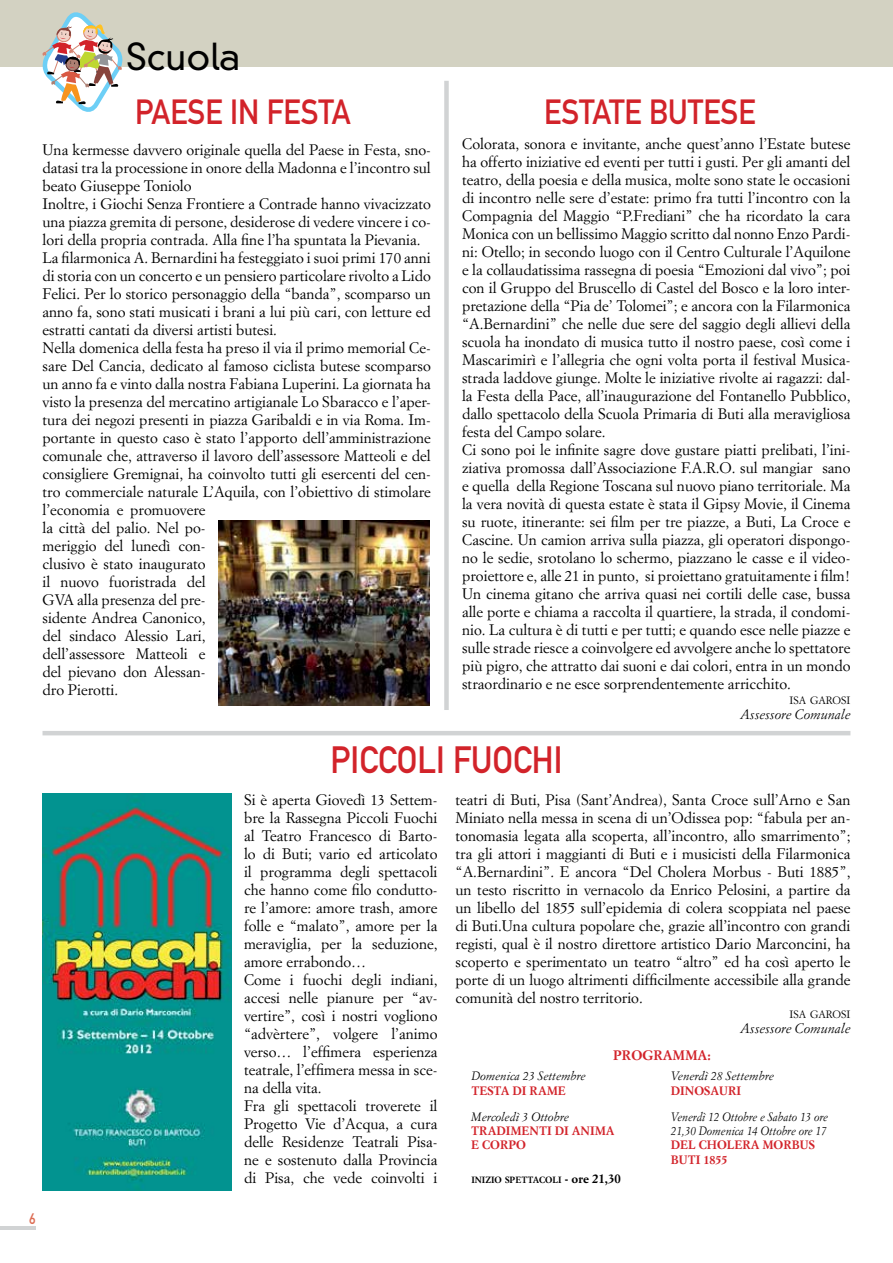
<style>
.page{position:relative;width:893px;height:1263px;background:#fff}
.page>*{position:absolute;margin:0;border:0;box-sizing:border-box;transform-origin:0 0}
.t1{font:37.5px "DIN Mittelschrift";color:#d2232a;scale:.9 1}
.t2{font:300 36px "DIN Neuzeit Grotesk";color:#000}
.t3{font:34.5px "DIN Mittelschrift";color:#d2232a;scale:.9 1}
.t4{font:15px/18px "Simoncini Garamond";color:#000}
.t5{font:15px "DIN Mittelschrift";color:#dd6d54;scale:.9 1}
.t6{font:italic 13.5px "Simoncini Garamond";color:#000}
.t7{font:700 13.5px "Simoncini Garamond";color:#d2232a}
.t8{font:700 12px/14.4px "Simoncini Garamond";color:#d2232a}
.t9{font:italic 12px/14.4px "Simoncini Garamond";color:#000;scale:.93 1}
.t10{font:italic 12px "Simoncini Garamond";color:#000}
.t11{font:10.5px "Simoncini Garamond";color:#000}
.t12{font:700 8.85px "Simoncini Garamond";color:#000}
.s1{font-size:12.75px}
</style>
<div class="page">
<hr style="left:0;top:1226px;width:36px;height:4px;background:#d1d3d4">
<div style="left:880px;top:0;width:13px;height:67px;background:#d3d2c2"></div>
<div style="left:0;top:0;width:892px;height:67px;background:#d3d2c2"></div>
<hr style="left:43px;top:731px;width:807px;height:4px;background:#d1d3d4">
<svg style="left:42px;top:12px;width:81px;height:100px"></svg>
<div style="left:444px;top:81px;width:5px;height:629px;background:#d1d3d4"></div>
<img style="left:218px;top:520px;width:211px;height:186px">
<img style="left:43px;top:794px;width:188px;height:396px">
<h2 class="t2" style="left:126px;top:35px;width:115px">Scuola</h2>
<h3 class="t3" style="left:135px;top:92px;width:241px">PAESE IN FESTA</h3>
<h3 class="t3" style="left:544px;top:92px;width:237px">ESTATE BUTESE</h3>
<p class="t4" style="left:43px;top:141px;width:390px">Una kermesse davvero originale quella del Paese in Festa, sno&shy;datasi tra la processione in onore della Madonna e l’incontro sul beato Giuseppe Toniolo<br>Inoltre, i Giochi Senza Frontiere a Contrade hanno vivacizzato una piazza gremita di persone, desiderose di vedere vincere i co&shy;lori della propria contrada. Alla fine l’ha spuntata la Pievania.<br>La filarmonica A. Bernardini ha festeggiato i suoi primi 170 anni di storia con un concerto e un pensiero particolare rivolto a Lido Felici. Per lo storico personaggio della “banda”, scomparso un anno fa, sono stati musicati i brani a lui più cari, con letture ed estratti cantati da diversi artisti butesi.<br>Nella domenica della festa ha preso il via il primo memorial Ce&shy;sare Del Cancia, dedicato al famoso ciclista butese scomparso un anno fa e vinto dalla nostra Fabiana Luperini. La giornata ha visto la presenza del mercatino artigianale Lo Sbaracco e l’aper&shy;tura dei negozi presenti in piazza Garibaldi e in via Roma. Im&shy;portante in questo caso è stato l’apporto dell’amministrazione comunale che, attraverso il lavoro dell’assessore Matteoli e del consigliere Gremignai, ha coinvolto tutti gli esercenti del cen&shy;tro commerciale naturale L’Aquila, con l’obiettivo di stimolare l’economia e promuovere<br>la città del palio. Nel po-<br>meriggio del lunedì con-<br>clusivo è stato inaugurato<br>il nuovo fuoristrada del<br>GVA alla presenza del pre-<br>sidente Andrea Canonico,<br>del sindaco Alessio Lari,<br>dell’assessore Matteoli e<br>del pievano don Alessan-<br>dro Pierotti.</p>
<p class="t4" style="left:462px;top:134px;width:390px">Colorata, sonora e invitante, anche quest’anno l’Estate butese ha offerto iniziative ed eventi per tutti i gusti. Per gli amanti del teatro, della poesia e della musica, molte sono state le occasioni di incontro nelle sere d’estate: primo fra tutti l’incontro con la Compagnia del Maggio “P.Frediani” che ha ricordato la cara Monica con un bellissimo Maggio scritto dal nonno Enzo Pardi&shy;ni: Otello; in secondo luogo con il Centro Culturale l’Aquilone e la collaudatissima rassegna di poesia “Emozioni dal vivo”; poi con il Gruppo del Bruscello di Castel del Bosco e la loro inter&shy;pretazione della “Pia de’ Tolomei”; e ancora con la Filarmonica “A.Bernardini” che nelle due sere del saggio degli allievi della scuola ha inondato di musica tutto il nostro paese, così come i Mascarimirì e l’allegria che ogni volta porta il festival Musica&shy;strada laddove giunge. Molte le iniziative rivolte ai ragazzi: dal&shy;la Festa della Pace, all’inaugurazione del Fontanello Pubblico, dallo spettacolo della Scuola Primaria di Buti alla meravigliosa festa del Campo solare.<br>Ci sono poi le infinite sagre dove gustare piatti prelibati, l’ini&shy;ziativa promossa dall’Associazione F.A.R.O. sul mangiar sano e quella della Regione Toscana sul nuovo piano territoriale. Ma la vera novità di questa estate è stata il Gipsy Movie, il Cinema su ruote, itinerante: sei film per tre piazze, a Buti, La Croce e Cascine. Un camion arriva sulla piazza, gli operatori dispongo&shy;no le sedie, srotolano lo schermo, piazzano le casse e il video&shy;proiettore e, alle 21 in punto, si proiettano gratuitamente i film!<br>Un cinema gitano che arriva quasi nei cortili delle case, bussa alle porte e chiama a raccolta il quartiere, la strada, il condomi&shy;nio. La cultura è di tutti e per tutti; e quando esce nelle piazze e sulle strade riesce a coinvolgere ed avvolgere anche lo spettatore più pigro, che attratto dai suoni e dai colori, entra in un mondo straordinario e ne esce sorprendentemente arricchito.</p>
<p class="t11" style="left:789px;top:693px;width:62px">ISA GAROSI</p>
<p class="t6" style="left:740px;top:706px;width:112px">Assessore Comunale</p>
<h1 class="t1" style="left:331px;top:737px;width:259px">PICCOLI FUOCHI</h1>
<p class="t5" style="left:29px;top:1209px;width:9px">6</p>
<p class="t4" style="left:244px;top:791px;width:195px">Si è aperta Giovedì 13 Settem&shy;bre la Rassegna Piccoli Fuochi al Teatro Francesco di Barto&shy;lo di Buti; vario ed articolato il programma degli spettacoli che hanno come filo condutto&shy;re l’amore: amore trash, amore folle e “malato”, amore per la meraviglia, per la seduzione, amore errabondo…<br>Come i fuochi degli indiani, accesi nelle pianure per “av&shy;vertire”, così i nostri vogliono “advèrtere”, volgere l’animo verso… l’effimera esperienza teatrale, l’effimera messa in sce&shy;na della vita.<br>Fra gli spettacoli troverete il<br>Progetto Vie d’Acqua, a cura delle Residenze Teatrali Pisa&shy;ne e sostenuto dalla Provincia di Pisa, che vede coinvolti i</p>
<p class="t4" style="left:455px;top:791px;width:396px;text-align:justify">teatri di Buti, Pisa (Sant’Andrea), Santa Croce sull’Arno e San Miniato nella messa in scena di un’Odissea pop: “fabula per an&shy;tonomasia legata alla scoperta, all’incontro, allo smarrimento”; tra gli attori i maggianti di Buti e i musicisti della Filarmonica “A.Bernardini”. E ancora “Del Cholera Morbus - Buti 1885”, un testo riscritto in vernacolo da Enrico Pelosini, a partire da un libello del 1855 sull’epidemia di colera scoppiata nel paese di Buti.Una cultura popolare che, grazie all’incontro con grandi registi, qual è il nostro direttore artistico Dario Marconcini, ha scoperto e sperimentato un teatro “altro” ed ha così aperto le porte di un luogo altrimenti difficilmente accessibile alla grande comunità del nostro territorio.</p>
<p class="t11" style="left:789px;top:1008px;width:62px">ISA GAROSI</p>
<p class="t6" style="left:740px;top:1020px;width:112px">Assessore Comunale</p>
<p class="t7" style="left:613px;top:1046px;width:99px">PROGRAMMA:</p>
<p class="t10" style="left:471px;top:1069px;width:116px">Domenica 23 Settembre</p>
<p class="t8" style="left:471px;top:1083px;width:96px">TESTA DI RAME</p>
<p class="t10" style="left:671px;top:1069px;width:104px">Venerdì 28 Settembre</p>
<p class="t8" style="left:671px;top:1083px;width:72px">DINOSAURI</p>
<p class="t10" style="left:471px;top:1109px;width:99px">Mercoledì 3 Ottobre</p>
<p class="t8" style="left:471px;top:1124px;width:145px">TRADIMENTI DI ANIMA<br>E CORPO</p>
<p class="t9" style="left:671px;top:1109px;width:170px">Venerdì 12 Ottobre e Sabato 13 ore<br>21,30 Domenica 14 Ottobre ore 17</p>
<p class="t8" style="left:671px;top:1138px;width:73px">DEL CHOLERA</p>
<p class="t8" style="left:762px;top:1138px;width:11px">MOR</p>
<p class="t8" style="left:792px;top:1138px;width:25px">BUS</p>
<p class="t8" style="left:671px;top:1153px;width:58px">BUTI 1855</p>
<p class="t12" style="left:471px;top:1175px;width:151px">INIZIO SPETTACOLI <span class="s1">-</span> <span class="s1">ORE 21,30</span></p>
</div>
